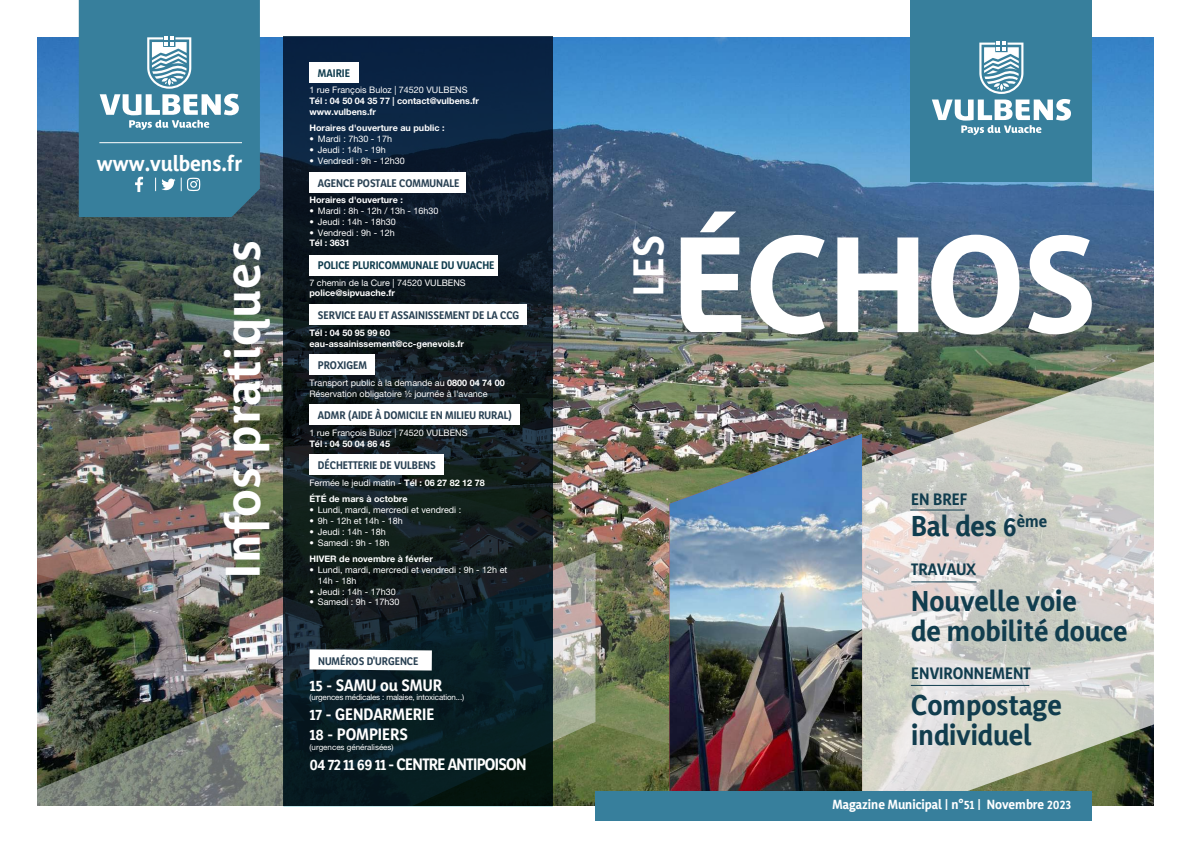
<style>
.page{position:relative;width:1191px;height:842px;background:#fff}
.page>*{position:absolute;margin:0;border:0;box-sizing:border-box;transform-origin:0 0}
.t1{font:700 133.9px "Parisine Plus Std";letter-spacing:-.025em;color:#fff}
.t2{font:700 48px "Parisine Plus Std";color:#fff}
.t3{font:200 39px "Yaldevi";color:#fff}
.t4{font:200 26px/30px "Yaldevi";color:#113d4e}
.t5{font:200 19.5px "Yaldevi";color:#fff}
.t6{font:200 15px/20px "Yaldevi";color:#fff}
.t7{font:200 15px "Yaldevi";letter-spacing:-.045em;color:#fff}
.t8{font:200 15px "Yaldevi";color:#113d4e}
.t9{font:200 12px "Yaldevi";color:#fff}
.t10{font:200 10px "Yaldevi";color:#2a4254}
.t11{font:200 10px "Yaldevi";color:#113d4e}
.t12{font:9px/10.8px "Helvetica Neue LT Pro";color:#fff}
.t13{font:700 9px/10.8px "Helvetica Neue LT Pro";color:#fff}
.t14{font:8px "Helvetica Neue LT Pro";letter-spacing:-.02em;color:#fff}
.t15{font:8px "Helvetica Neue LT Pro";color:#fff}
.s1{font-weight:700}
.s2{font-weight:400}
</style>
<div class="page">
<img style="left:37px;top:36px;width:1117px;height:755px">
<img style="left:37px;top:384px;width:748px;height:391px">
<img style="left:37px;top:552px;width:558px;height:254px">
<img style="left:785px;top:278px;width:369px;height:528px">
<hr style="left:911px;top:582px;width:65px;height:1px;background:#113d4e">
<hr style="left:910px;top:510px;width:54px;height:1px;background:#113d4e">
<svg style="left:283px;top:36px;width:270px;height:535px;background:#101f2b"></svg>
<div style="left:910px;top:0;width:181px;height:182px;background:#377f9c"></div>
<img style="left:669px;top:434px;width:193px;height:357px">
<div style="left:595px;top:791px;width:496px;height:29px;background:#377f9c"></div>
<div style="left:309px;top:305px;width:217px;height:20px;background:#fff"></div>
<div style="left:309px;top:255px;width:188px;height:20px;background:#fff"></div>
<div style="left:309px;top:172px;width:157px;height:20px;background:#fff"></div>
<div style="left:309px;top:62px;width:49px;height:20px;background:#fff"></div>
<div style="left:309px;top:354px;width:65px;height:20px;background:#fff"></div>
<div style="left:309px;top:405px;width:211px;height:20px;background:#fff"></div>
<div style="left:309px;top:454px;width:135px;height:20px;background:#fff"></div>
<svg style="left:932px;top:41px;width:139px;height:94px"></svg>
<svg style="left:79px;top:0;width:181px;height:217px;background:#4889a3"></svg>
<svg style="left:283px;top:571px;width:270px;height:235px;background:#0a1d23"></svg>
<svg style="left:309px;top:649px;width:123px;height:21px"></svg>
<hr style="left:910px;top:685px;width:119px;height:1px;background:#113d4e">
<p class="t11" style="left:318px;top:66px;width:34px">MAIRIE</p>
<p class="t12" style="left:309px;top:85px;width:160px">1 rue François Buloz | 74520 VULBENS</p>
<p class="t13" style="left:309px;top:95px;width:171px">Tél : 04 50 04 35 77 | contact@vulbens.fr www.vulbens.fr</p>
<p class="t13" style="left:309px;top:123px;width:137px">Horaires d'ouverture au public :</p>
<p class="t12" style="left:309px;top:134px;width:84px">• Mardi : 7h30 - 17h</p>
<p class="t12" style="left:309px;top:144px;width:78px">• Jeudi : 14h - 19h</p>
<p class="t12" style="left:309px;top:155px;width:97px">• Vendredi : 9h - 12h30</p>
<p class="t10" style="left:318px;top:176px;width:143px">AGENCE POSTALE COMMUNALE</p>
<p class="t13" style="left:309px;top:194px;width:95px">Horaires d'ouverture :</p>
<p class="t12" style="left:309px;top:205px;width:131px">• Mardi : 8h - 12h / 13h - 16h30</p>
<p class="t12" style="left:309px;top:216px;width:88px">• Jeudi : 14h - 18h30</p>
<p class="t12" style="left:309px;top:227px;width:87px">• Vendredi : 9h - 12h</p>
<p class="t13" style="left:309px;top:238px;width:42px">Tél : 3631</p>
<p class="t11" style="left:318px;top:258px;width:178px">POLICE PLURICOMMUNALE DU VUACHE</p>
<p class="t12" style="left:309px;top:277px;width:158px">7 chemin de la Cure | 74520 VULBENS</p>
<p class="t13" style="left:309px;top:288px;width:87px">police@sipvuache.fr</p>
<p class="t10" style="left:318px;top:308px;width:203px">SERVICE EAU ET ASSAINISSEMENT DE LA CCG</p>
<p class="t13" style="left:309px;top:327px;width:156px">Tél : 04 50 95 99 60 eau-assainissement@cc-genevois.fr</p>
<p class="t10" style="left:318px;top:358px;width:50px">PROXIGEM</p>
<p class="t12" style="left:309px;top:377px;width:197px">Transport public à la demande au <span class="s1">0800 04 74 00<br></span>Réservation obligatoire ½ journée à l'avance</p>
<p class="t10" style="left:318px;top:408px;width:196px">ADMR (AIDE À DOMICILE EN MILIEU RURAL)</p>
<p class="t12" style="left:309px;top:427px;width:160px">1 rue François Buloz | 74520 VULBENS</p>
<p class="t13" style="left:309px;top:438px;width:82px">Tél : 04 50 04 86 45</p>
<p class="t10" style="left:318px;top:459px;width:119px">DÉCHETTERIE DE VULBENS</p>
<p class="t13" style="left:309px;top:474px;width:177px;line-height:16.5px"><span class="s2">Fermée le jeudi matin -</span> Tél : 06 27 82 12 78<br>ÉTÉ de mars à octobre</p>
<p class="t12" style="left:309px;top:504px;width:153px">• Lundi, mardi, mercredi et vendredi :</p>
<p class="t12" style="left:309px;top:515px;width:95px">• 9h - 12h et 14h - 18h</p>
<p class="t12" style="left:309px;top:526px;width:78px">• Jeudi : 14h - 18h</p>
<p class="t12" style="left:309px;top:537px;width:82px">• Samedi : 9h - 18h</p>
<p class="t13" style="left:309px;top:553px;width:125px">HIVER de novembre à février</p>
<p class="t12" style="left:318px;top:564px;width:191px;text-indent:-9px">• Lundi, mardi, mercredi et vendredi : 9h - 12h et<br>14h - 18h</p>
<p class="t12" style="left:309px;top:586px;width:88px">• Jeudi : 14h - 17h30</p>
<p class="t12" style="left:309px;top:597px;width:92px">• Samedi : 9h - 17h30</p>
<h3 class="t5" style="left:97px;top:150px;width:147px">www.vulbens.fr</h3>
<h2 class="t2" style="left:215px;top:579px;width:340px;rotate:-90deg">Infos pratiques</h2>
<h3 class="t3" style="left:621px;top:296px;width:62px;rotate:-90deg">LES</h3>
<p class="t10" style="left:318px;top:654px;width:102px">NUMÉROS D'URGENCE</p>
<h3 class="t6" style="left:309px;top:675px;width:134px">15 - SAMU ou SMUR</h3>
<p class="t14" style="left:309px;top:692px;width:156px">(urgences médicales : malaise, intoxication...)</p>
<h3 class="t6" style="left:309px;top:704px;width:126px">17 - GENDARMERIE<br>18 - POMPIERS</h3>
<p class="t15" style="left:309px;top:742px;width:86px">(urgences généralisées)</p>
<h3 class="t7" style="left:309px;top:753px;width:219px">04 72 11 69 11 - CENTRE ANTIPOISON</h3>
<h1 class="t1" style="left:669px;top:207px;width:429px">ÉCHOS</h1>
<h3 class="t8" style="left:911px;top:489px;width:57px">EN BREF</h3>
<h3 class="t4" style="left:911px;top:511px;width:137px">Bal des 6<sup>ème</sup></h3>
<h3 class="t8" style="left:911px;top:559px;width:66px">TRAVAUX</h3>
<h3 class="t4" style="left:911px;top:586px;width:217px">Nouvelle voie<br>de mobilité douce</h3>
<h3 class="t8" style="left:911px;top:663px;width:121px">ENVIRONNEMENT</h3>
<h3 class="t4" style="left:911px;top:690px;width:152px">Compostage individuel</h3>
<h3 class="t9" style="left:832px;top:796px;width:240px">Magazine Municipal | n°51 | Novembre 2023</h3>
</div>
